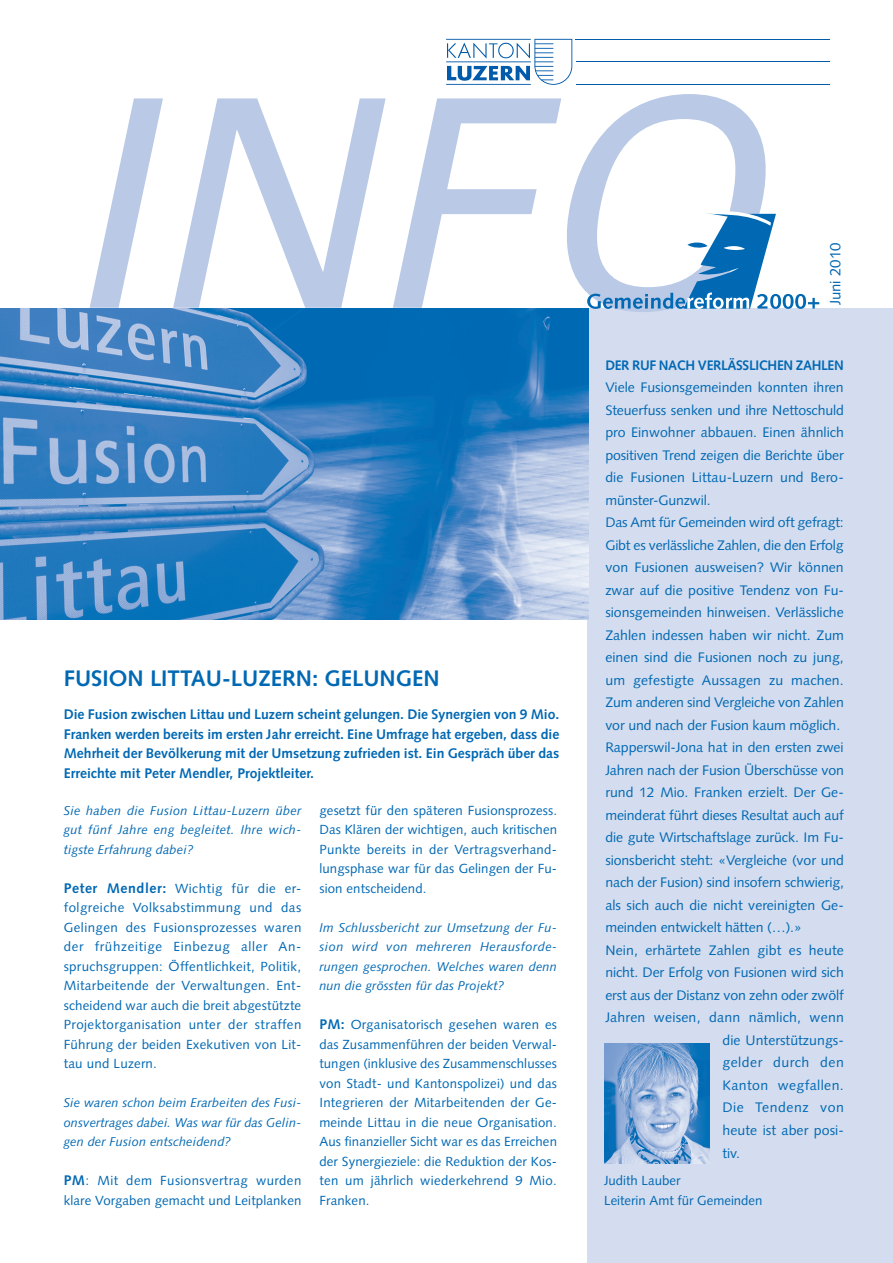
<style>
.page{position:relative;width:893px;height:1263px;background:#fff}
.page>*{position:absolute;margin:0;border:0;box-sizing:border-box;transform-origin:0 0}
.t1{font:italic 289.95px "Univers";color:#b9c9e6}
.t2{font:700 22.5px "Syntax";color:#0168b3}
.t3{font:15px "Syntax";color:#0168b3}
.t4{font:700 13.95px/19.5px "Syntax";color:#0168b3;text-align:justify}
.t5{font:13.8px "Syntax";letter-spacing:-.005em;color:#0168b3}
.t6{font:700 13.8px "Syntax";letter-spacing:-.025em;color:#0168b3}
.t7{font:13.8px "Syntax";letter-spacing:.015em;color:#0168b3}
.t8{font:13.8px "Syntax";letter-spacing:.035em;color:#0168b3}
.t9{font:13.8px "Syntax";letter-spacing:.025em;color:#0168b3}
.t10{font:13.2px/19.5px "Syntax";letter-spacing:.01em;color:#0168b3}
.t11{font:italic 12.75px/19.5px "Syntax";letter-spacing:.01em;color:#0168b3;text-align:justify}
.s1{font-weight:700;font-size:13.95px}
</style>
<div class="page">
<div style="left:588px;top:308px;width:305px;height:955px;background:#d3ddef"></div>
<hr style="left:446px;top:39px;width:85px;height:1px;background:#015aaa">
<hr style="left:446px;top:61px;width:85px;height:1px;background:#015aaa">
<hr style="left:576px;top:61px;width:253px;height:1px;background:#015aaa">
<hr style="left:446px;top:84px;width:85px;height:1px;background:#015aaa">
<hr style="left:576px;top:84px;width:253px;height:1px;background:#015aaa">
<svg style="left:447px;top:39px;width:125px;height:46px"></svg>
<hr style="left:576px;top:39px;width:253px;height:1px;background:#015aaa">
<img style="left:605px;top:1043px;width:105px;height:120px">
<img style="left:0;top:308px;width:588px;height:312px">
<svg style="left:587px;top:213px;width:232px;height:98px"></svg>
<h1 class="t1" style="left:64px;top:24px;width:694px">INFO</h1>
<p class="t3" style="left:826px;top:305px;width:64px;rotate:-90deg">Juni 2010</p>
<h2 class="t2" style="left:64px;top:665px;width:377px">Fusion Littau-Luzern: gelungen</h2>
<p class="t4" style="left:64px;top:705px;width:497px">Die Fusion zwischen Littau und Luzern scheint gelungen. Die Synergien von 9 Mio.<br>Franken werden bereits im ersten Jahr erreicht. Eine Umfrage hat ergeben, dass die Mehrheit der Bevölkerung mit der Umsetzung zufrieden ist. Ein Gespräch über das Erreichte mit Peter Mendler, Projektleiter.</p>
<p class="t11" style="left:64px;top:800px;width:239px">Sie haben die Fusion Littau-Luzern über gut fünf Jahre eng begleitet. Ihre wich&shy;tigste Erfahrung dabei?</p>
<p class="t10" style="left:64px;top:878px;width:239px;text-align:justify"><span class="s1">Peter Mendler:</span> Wichtig für die er&shy;folgreiche Volksabstimmung und das Gelingen des Fusionsprozesses waren der frühzeitige Einbezug aller An&shy;spruchsgruppen: Öffentlichkeit, Politik, Mitarbeitende der Verwaltungen. Ent&shy;scheidend war auch die breit abgestützte Projektorganisation unter der straffen Führung der beiden Exekutiven von Lit&shy;tau und Luzern.</p>
<p class="t11" style="left:64px;top:1093px;width:239px">Sie waren schon beim Erarbeiten des Fusi&shy;onsvertrages dabei. Was war für das Gelin&shy;gen der Fusion entscheidend?</p>
<p class="t10" style="left:64px;top:1171px;width:239px"><span class="s1">PM</span>: Mit dem Fusionsvertrag wurden klare Vorgaben gemacht und Leitplanken</p>
<p class="t10" style="left:319px;top:800px;width:239px;text-align:justify">gesetzt für den späteren Fusionsprozess.<br>Das Klären der wichtigen, auch kritischen Punkte bereits in der Vertragsverhand&shy;lungsphase war für das Gelingen der Fu&shy;sion entscheidend.</p>
<p class="t11" style="left:319px;top:917px;width:239px">Im Schlussbericht zur Umsetzung der Fu&shy;sion wird von mehreren Herausforde&shy;rungen gesprochen. Welches waren denn nun die grössten für das Projekt?</p>
<p class="t10" style="left:319px;top:1015px;width:239px"><span class="s1">PM:</span> Organisatorisch gesehen waren es das Zusammenführen der beiden Verwal&shy;tungen (inklusive des Zusammenschlusses von Stadt- und Kantonspolizei) und das Integrieren der Mitarbeitenden der Ge&shy;meinde Littau in die neue Organisation.<br>Aus finanzieller Sicht war es das Erreichen der Synergieziele: die Reduktion der Kos&shy;ten um jährlich wiederkehrend 9 Mio.<br>Franken.</p>
<p class="t6" style="left:605px;top:357px;width:240px">Der Ruf nach verlässlichen Zahlen</p>
<p class="t5" style="left:605px;top:379px;width:240px">Viele Fusionsgemeinden konnten ihren</p>
<p class="t5" style="left:605px;top:402px;width:240px">Steuerfuss senken und ihre Nettoschuld</p>
<p class="t5" style="left:605px;top:424px;width:240px">pro Einwohner abbauen. Einen ähnlich</p>
<p class="t5" style="left:605px;top:447px;width:240px">positiven Trend zeigen die Berichte über</p>
<p class="t5" style="left:605px;top:469px;width:240px">die Fusionen Littau-Luzern und Bero-</p>
<p class="t5" style="left:605px;top:492px;width:107px">münster-Gunzwil.</p>
<p class="t5" style="left:605px;top:514px;width:240px">Das Amt für Gemeinden wird oft gefragt:</p>
<p class="t5" style="left:605px;top:537px;width:240px">Gibt es verlässliche Zahlen, die den Erfolg</p>
<p class="t5" style="left:605px;top:559px;width:240px">von Fusionen ausweisen? Wir können</p>
<p class="t5" style="left:605px;top:582px;width:240px">zwar auf die positive Tendenz von Fu-</p>
<p class="t5" style="left:605px;top:604px;width:240px">sionsgemeinden hinweisen. Verlässliche</p>
<p class="t5" style="left:605px;top:627px;width:240px">Zahlen indessen haben wir nicht. Zum</p>
<p class="t5" style="left:605px;top:649px;width:240px">einen sind die Fusionen noch zu jung,</p>
<p class="t5" style="left:605px;top:672px;width:240px">um gefestigte Aussagen zu machen.</p>
<p class="t5" style="left:605px;top:694px;width:240px">Zum anderen sind Vergleiche von Zahlen</p>
<p class="t5" style="left:605px;top:717px;width:236px">vor und nach der Fusion kaum möglich.</p>
<p class="t5" style="left:605px;top:739px;width:240px">Rapperswil-Jona hat in den ersten zwei</p>
<p class="t5" style="left:605px;top:762px;width:240px">Jahren nach der Fusion Überschüsse von</p>
<p class="t5" style="left:605px;top:784px;width:240px">rund 12 Mio. Franken erzielt. Der Ge-</p>
<p class="t5" style="left:605px;top:807px;width:240px">meinderat führt dieses Resultat auch auf</p>
<p class="t5" style="left:605px;top:829px;width:240px">die gute Wirtschaftslage zurück. Im Fu-</p>
<p class="t5" style="left:605px;top:852px;width:240px">sionsbericht steht: «Vergleiche (vor und</p>
<p class="t5" style="left:605px;top:874px;width:240px">nach der Fusion) sind insofern schwierig,</p>
<p class="t5" style="left:605px;top:897px;width:240px">als sich auch die nicht vereinigten Ge-</p>
<p class="t5" style="left:605px;top:919px;width:198px">meinden entwickelt hätten (…).»</p>
<p class="t5" style="left:605px;top:942px;width:240px">Nein, erhärtete Zahlen gibt es heute</p>
<p class="t5" style="left:605px;top:964px;width:240px">nicht. Der Erfolg von Fusionen wird sich</p>
<p class="t5" style="left:605px;top:987px;width:240px">erst aus der Distanz von zehn oder zwölf</p>
<p class="t7" style="left:605px;top:1009px;width:240px">Jahren weisen, dann nämlich, wenn</p>
<p class="t5" style="left:722px;top:1032px;width:123px">die Unterstützungs-</p>
<p class="t8" style="left:722px;top:1054px;width:123px">gelder durch den</p>
<p class="t9" style="left:722px;top:1077px;width:123px">Kanton wegfallen.</p>
<p class="t8" style="left:722px;top:1099px;width:123px">Die Tendenz von</p>
<p class="t5" style="left:722px;top:1122px;width:123px">heute ist aber posi-</p>
<p class="t5" style="left:722px;top:1144px;width:19px">tiv.</p>
<p class="t10" style="left:604px;top:1171px;width:160px">Judith Lauber<br>Leiterin Amt für Gemeinden</p>
</div>
